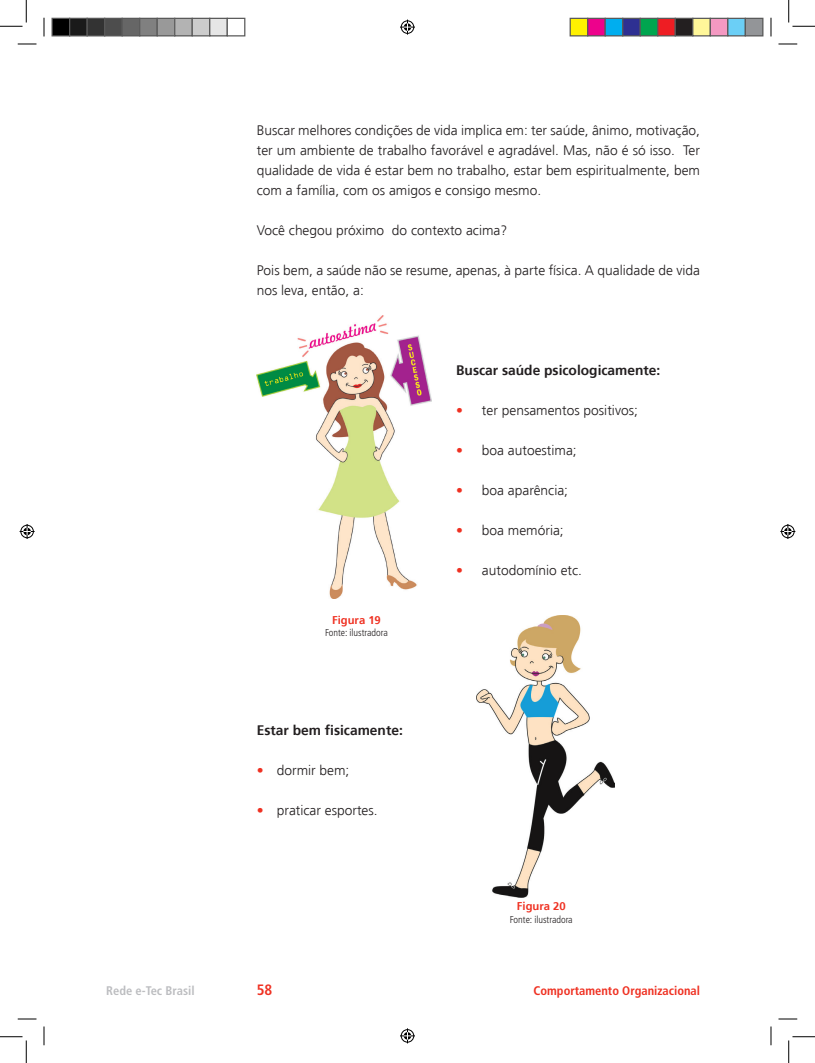
<style>
.page{position:relative;width:815px;height:1063px;background:#fff}
.page>*{position:absolute;margin:0;border:0;box-sizing:border-box;transform-origin:0 0}
.t1{font:700 condensed 15px "Frutiger LT Std";color:#ef3122}
.t2{font:300 13.75px/20px "Frutiger LT Std";color:#231f20;text-align:justify}
.t3{font:700 13.75px "Frutiger LT Std";color:#231f20}
.t4{font:700 condensed 12.5px "Frutiger LT Std";color:#ef3122}
.t5{font:700 condensed 12.5px "Frutiger LT Std";color:#bcbdc0}
.t6{font:700 11.25px "Frutiger LT Std";color:#ef3122}
.t7{font:300 condensed 10px "Frutiger LT Std";color:#231f20}
.s1{font-weight:700;color:#ef3122}
</style>
<div class="page">
<img style="left:257px;top:315px;width:174px;height:283px">
<img style="left:476px;top:615px;width:138px;height:282px">
<svg style="left:18px;top:43px;width:18px;height:2px"></svg>
<svg style="left:778px;top:43px;width:19px;height:2px"></svg>
<svg style="left:18px;top:1018px;width:18px;height:1px"></svg>
<svg style="left:778px;top:1018px;width:19px;height:1px"></svg>
<svg style="left:43px;top:18px;width:2px;height:18px"></svg>
<svg style="left:43px;top:1026px;width:2px;height:19px"></svg>
<svg style="left:770px;top:18px;width:1px;height:18px"></svg>
<svg style="left:770px;top:1026px;width:1px;height:19px"></svg>
<svg style="left:0;top:0;width:27px;height:27px"></svg>
<svg style="left:0;top:1036px;width:27px;height:26px"></svg>
<svg style="left:788px;top:0;width:26px;height:27px"></svg>
<svg style="left:788px;top:1036px;width:26px;height:26px"></svg>
<svg style="left:400px;top:20px;width:15px;height:15px"></svg>
<svg style="left:400px;top:1028px;width:15px;height:15px"></svg>
<svg style="left:20px;top:524px;width:15px;height:15px"></svg>
<svg style="left:780px;top:524px;width:15px;height:15px"></svg>
<div style="left:52px;top:18px;width:18px;height:18px;background:#000"></div>
<div style="left:51px;top:18px;width:19px;height:18px;border:1px solid #595959"></div>
<div style="left:70px;top:18px;width:17px;height:18px;background:#1a1a1a"></div>
<div style="left:69px;top:18px;width:19px;height:18px;border:1px solid #595959"></div>
<div style="left:87px;top:18px;width:18px;height:18px;background:#333"></div>
<div style="left:86px;top:18px;width:19px;height:18px;border:1px solid #595959"></div>
<div style="left:105px;top:18px;width:17px;height:18px;background:#4d4d4d"></div>
<div style="left:104px;top:18px;width:19px;height:18px;border:1px solid #595959"></div>
<div style="left:122px;top:18px;width:18px;height:18px;background:#666"></div>
<div style="left:121px;top:18px;width:19px;height:18px;border:1px solid #595959"></div>
<div style="left:140px;top:18px;width:17px;height:18px;background:#808080"></div>
<div style="left:139px;top:18px;width:19px;height:18px;border:1px solid #595959"></div>
<div style="left:157px;top:18px;width:18px;height:18px;background:#999"></div>
<div style="left:156px;top:18px;width:19px;height:18px;border:1px solid #595959"></div>
<div style="left:175px;top:18px;width:17px;height:18px;background:#b3b3b3"></div>
<div style="left:174px;top:18px;width:19px;height:18px;border:1px solid #595959"></div>
<div style="left:192px;top:18px;width:18px;height:18px;background:#ccc"></div>
<div style="left:191px;top:18px;width:19px;height:18px;border:1px solid #595959"></div>
<div style="left:210px;top:18px;width:17px;height:18px;background:#e6e6e6"></div>
<div style="left:209px;top:18px;width:19px;height:18px;border:1px solid #595959"></div>
<div style="left:226px;top:18px;width:19px;height:18px;border:1px solid #595959"></div>
<div style="left:570px;top:18px;width:17px;height:18px;background:#fff101"></div>
<div style="left:569px;top:18px;width:19px;height:18px;border:1px solid #595959"></div>
<div style="left:587px;top:18px;width:18px;height:18px;background:#ed028c"></div>
<div style="left:587px;top:18px;width:18px;height:18px;border:1px solid #595959"></div>
<div style="left:605px;top:18px;width:17px;height:18px;background:#00aeef"></div>
<div style="left:604px;top:18px;width:19px;height:18px;border:1px solid #595959"></div>
<div style="left:622px;top:18px;width:18px;height:18px;background:#2e3092"></div>
<div style="left:622px;top:18px;width:18px;height:18px;border:1px solid #595959"></div>
<div style="left:640px;top:18px;width:17px;height:18px;background:#00a54f"></div>
<div style="left:639px;top:18px;width:19px;height:18px;border:1px solid #595959"></div>
<div style="left:657px;top:18px;width:18px;height:18px;background:#ee1d23"></div>
<div style="left:657px;top:18px;width:18px;height:18px;border:1px solid #595959"></div>
<div style="left:675px;top:18px;width:17px;height:18px;background:#231f20"></div>
<div style="left:674px;top:18px;width:19px;height:18px;border:1px solid #595959"></div>
<div style="left:692px;top:18px;width:18px;height:18px;background:#fff79a"></div>
<div style="left:692px;top:18px;width:18px;height:18px;border:1px solid #595959"></div>
<div style="left:710px;top:18px;width:17px;height:18px;background:#f499c2"></div>
<div style="left:709px;top:18px;width:19px;height:18px;border:1px solid #595959"></div>
<div style="left:727px;top:18px;width:18px;height:18px;background:#6bcff6"></div>
<div style="left:727px;top:18px;width:18px;height:18px;border:1px solid #595959"></div>
<div style="left:745px;top:18px;width:17px;height:18px;background:#939598"></div>
<div style="left:744px;top:18px;width:19px;height:18px;border:1px solid #595959"></div>
<p class="t2" style="left:257px;top:120px;width:444px">Buscar melhores condições de vida implica em: ter saúde, ânimo, motivação, ter um ambiente de trabalho favorável e agradável. Mas, não é só isso. Ter qualidade de vida é estar bem no trabalho, estar bem espiritualmente, bem com a família, com os amigos e consigo mesmo.</p>
<p class="t2" style="left:257px;top:220px;width:252px">Você chegou próximo do contexto acima?</p>
<p class="t2" style="left:257px;top:260px;width:444px">Pois bem, a saúde não se resume, apenas, à parte física. A qualidade de vida nos leva, então, a:</p>
<p class="t6" style="left:332px;top:613px;width:50px">Figura 19</p>
<p class="t7" style="left:325px;top:627px;width:64px">Fonte: ilustradora</p>
<p class="t3" style="left:257px;top:722px;width:147px">Estar bem fisicamente:</p>
<p class="t2" style="left:257px;top:760px;width:94px"><span class="s1">•</span> dormir bem;</p>
<p class="t2" style="left:257px;top:800px;width:122px"><span class="s1">•</span> praticar esportes.</p>
<p class="t3" style="left:456px;top:362px;width:205px">Buscar saúde psicologicamente:</p>
<p class="t2" style="left:456px;top:400px;width:183px"><span class="s1">•</span> ter pensamentos positivos;</p>
<p class="t2" style="left:456px;top:440px;width:122px"><span class="s1">•</span> boa autoestima;</p>
<p class="t2" style="left:456px;top:480px;width:113px"><span class="s1">•</span> boa aparência;</p>
<p class="t2" style="left:456px;top:520px;width:109px"><span class="s1">•</span> boa memória;</p>
<p class="t2" style="left:456px;top:560px;width:127px"><span class="s1">•</span> autodomínio etc.</p>
<p class="t6" style="left:517px;top:899px;width:50px">Figura 20</p>
<p class="t7" style="left:509px;top:913px;width:64px">Fonte: ilustradora</p>
<p class="t5" style="left:106px;top:983px;width:90px">Rede e-Tec Brasil</p>
<p class="t1" style="left:257px;top:981px;width:17px">58</p>
<p class="t4" style="left:533px;top:983px;width:168px">Comportamento Organizacional</p>
</div>
